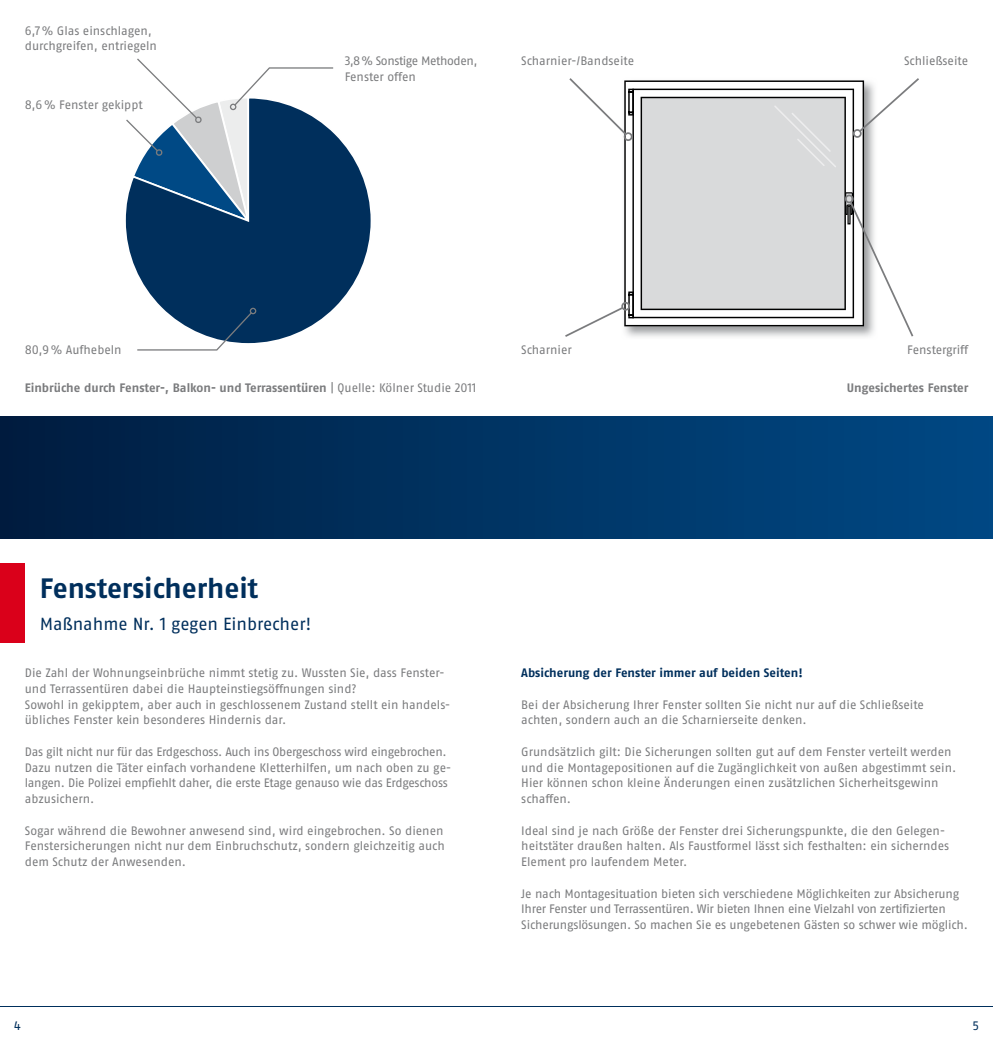
<style>
.page{position:relative;width:993px;height:1042px;background:#fff}
.page>*{position:absolute;margin:0;border:0;box-sizing:border-box;transform-origin:0 0}
.t1{font:700 28px "ABUS Fago Pro";letter-spacing:-.005em;color:#002f5c}
.t2{font:17.5px "ABUS Fago Pro";letter-spacing:-.005em;color:#002f5c}
.t3{font:12.25px/15.8px "ABUS Fago Pro";letter-spacing:-.005em;color:#7b7c7e}
.t4{font:700 12.25px "ABUS Fago Pro";letter-spacing:-.005em;color:#7b7c7e}
.t5{font:700 12.25px "ABUS Fago Pro";color:#002f5c}
.t6{font:12.25px/15.8px "ABUS Fago Pro";letter-spacing:-.03em;color:#7b7c7e}
.t7{font:12.25px "ABUS Fago Pro";color:#002f5c}
.s1{font-weight:400}
</style>
<div class="page">
<hr style="left:0;top:1006px;width:992px;height:1px;background:#002f5c">
<div style="left:0;top:417px;width:992px;height:121px;background:linear-gradient(to right,#001d40,#004985)"></div>
<div style="left:0;top:563px;width:25px;height:79px;background:#da001a"></div>
<img style="left:633px;top:138px;width:242px;height:199px">
<svg style="left:633px;top:80px;width:230px;height:246px"></svg>
<svg style="left:633px;top:89px;width:220px;height:229px"></svg>
<div style="left:640px;top:97px;width:205px;height:213px;background:#d9dadb"></div>
<svg style="left:774px;top:105px;width:62px;height:62px"></svg>
<svg style="left:844px;top:192px;width:69px;height:144px"></svg>
<svg style="left:852px;top:78px;width:66px;height:60px"></svg>
<svg style="left:565px;top:78px;width:68px;height:259px"></svg>
<svg style="left:125px;top:132px;width:246px;height:211px;fill:#002f5c"></svg>
<svg style="left:137px;top:308px;width:119px;height:43px"></svg>
<svg style="left:126px;top:58px;width:207px;height:169px"></svg>
<p class="t3" style="left:25px;top:22px;width:134px">6,7 % Glas einschlagen, durchgreifen, entriegeln</p>
<p class="t3" style="left:25px;top:97px;width:119px">8,6 % Fenster gekippt</p>
<p class="t6" style="left:344px;top:53px;width:134px">3,8 % Sonstige Methoden,<br>Fenster offen</p>
<p class="t3" style="left:521px;top:53px;width:114px">Scharnier-/Bandseite</p>
<p class="t3" style="left:25px;top:341px;width:98px">80,9 % Aufhebeln</p>
<p class="t3" style="left:521px;top:341px;width:52px">Scharnier</p>
<p class="t3" style="left:903px;top:53px;width:66px">Schließseite</p>
<p class="t3" style="left:907px;top:341px;width:62px">Fenstergriff</p>
<p class="t4" style="left:25px;top:380px;width:453px">Einbrüche durch Fenster-, Balkon- und Terrassentüren <span class="s1">| Quelle: Kölner Studie 2011</span></p>
<p class="t4" style="left:846px;top:380px;width:123px">Ungesichertes Fenster</p>
<h1 class="t1" style="left:40px;top:571px;width:220px">Fenstersicherheit</h1>
<h2 class="t2" style="left:40px;top:613px;width:273px">Maßnahme Nr. 1 gegen Einbrecher!</h2>
<p class="t3" style="left:25px;top:665px;width:427px">Die Zahl der Wohnungseinbrüche nimmt stetig zu. Wussten Sie, dass Fenster&shy;und Terrassentüren dabei die Haupteinstiegsöffnungen sind?<br>Sowohl in gekipptem, aber auch in geschlossenem Zustand stellt ein handels&shy;übliches Fenster kein besonderes Hindernis dar.</p>
<p class="t3" style="left:25px;top:744px;width:427px">Das gilt nicht nur für das Erdgeschoss. Auch ins Obergeschoss wird eingebrochen.<br>Dazu nutzen die Täter einfach vorhandene Kletterhilfen, um nach oben zu ge&shy;langen. Die Polizei empfiehlt daher, die erste Etage genauso wie das Erdgeschoss abzusichern.</p>
<p class="t3" style="left:25px;top:822px;width:421px;text-align:justify">Sogar während die Bewohner anwesend sind, wird eingebrochen. So dienen Fenstersicherungen nicht nur dem Einbruchschutz, sondern gleichzeitig auch dem Schutz der Anwesenden.</p>
<p class="t5" style="left:521px;top:665px;width:283px">Absicherung der Fenster immer auf beiden Seiten!</p>
<p class="t3" style="left:521px;top:696px;width:404px">Bei der Absicherung Ihrer Fenster sollten Sie nicht nur auf die Schließseite achten, sondern auch an die Scharnierseite denken.</p>
<p class="t3" style="left:521px;top:744px;width:436px">Grundsätzlich gilt: Die Sicherungen sollten gut auf dem Fenster verteilt werden und die Montagepositionen auf die Zugänglichkeit von außen abgestimmt sein.<br>Hier können schon kleine Änderungen einen zusätzlichen Sicherheitsgewinn schaffen.</p>
<p class="t3" style="left:521px;top:822px;width:429px">Ideal sind je nach Größe der Fenster drei Sicherungspunkte, die den Gelegen&shy;heitstäter draußen halten. Als Faustformel lässt sich festhalten: ein sicherndes<br>Element pro laufendem Meter.</p>
<p class="t3" style="left:521px;top:885px;width:448px">Je nach Montagesituation bieten sich verschiedene Möglichkeiten zur Absicherung<br>Ihrer Fenster und Terrassentüren. Wir bieten Ihnen eine Vielzahl von zertifizierten<br>Sicherungslösungen. So machen Sie es ungebetenen Gästen so schwer wie möglich.</p>
<p class="t7" style="left:14px;top:1018px;width:8px">4</p>
<p class="t7" style="left:971px;top:1018px;width:8px">5</p>
</div>
